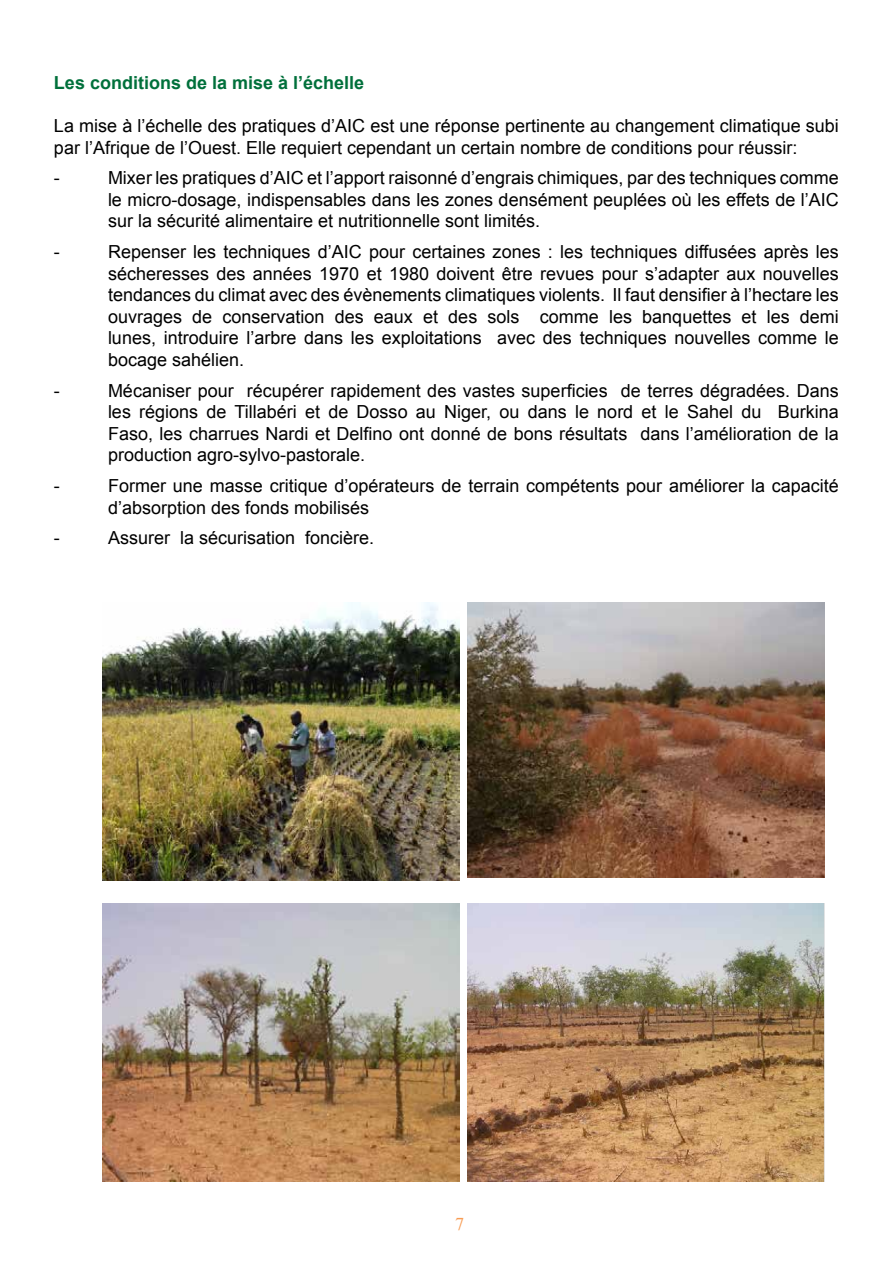
<style>
.page{position:relative;width:893px;height:1263px;background:#fff}
.page>*{position:absolute;margin:0;border:0;box-sizing:border-box;transform-origin:0 0}
.t1{font:18px/21.6px "Arial";color:#000;text-align:justify}
.t2{font:700 18px "Arial";color:#00703b}
.t3{font:18px "Times New Roman";color:#f89c53}
</style>
<div class="page">
<img style="left:102px;top:602px;width:358px;height:278px">
<img style="left:467px;top:904px;width:357px;height:277px">
<img style="left:102px;top:904px;width:357px;height:277px">
<img style="left:467px;top:602px;width:357px;height:275px">
<p class="t2" style="left:54px;top:70px;width:312px">Les conditions de la mise à l’échelle</p>
<p class="t1" style="left:54px;top:115px;width:786px">La mise à l’échelle des pratiques d’AIC est une réponse pertinente au changement climatique subi par l’Afrique de l’Ouest. Elle requiert cependant un certain nombre de conditions pour réussir:</p>
<p class="t1" style="left:54px;top:167px;width:7px">-</p>
<p class="t1" style="left:108px;top:167px;width:732px">Mixer les pratiques d’AIC et l’apport raisonné d’engrais chimiques, par des techniques comme le micro-dosage, indispensables dans les zones densément peuplées où les effets de l’AIC sur la sécurité alimentaire et nutritionnelle sont limités.</p>
<p class="t1" style="left:54px;top:241px;width:7px">-</p>
<p class="t1" style="left:108px;top:241px;width:732px">Repenser les techniques d’AIC pour certaines zones : les techniques diffusées après les sécheresses des années 1970 et 1980 doivent être revues pour s’adapter aux nouvelles tendances du climat avec des évènements climatiques violents. Il faut densifier à l’hectare les ouvrages de conservation des eaux et des sols comme les banquettes et les demi lunes, introduire l’arbre dans les exploitations avec des techniques nouvelles comme le bocage sahélien.</p>
<p class="t1" style="left:54px;top:380px;width:7px">-</p>
<p class="t1" style="left:108px;top:380px;width:732px">Mécaniser pour récupérer rapidement des vastes superficies de terres dégradées. Dans les régions de Tillabéri et de Dosso au Niger, ou dans le nord et le Sahel du Burkina Faso, les charrues Nardi et Delfino ont donné de bons résultats dans l’amélioration de la production agro-sylvo-pastorale.</p>
<p class="t1" style="left:54px;top:475px;width:7px">-</p>
<p class="t1" style="left:108px;top:475px;width:732px">Former une masse critique d’opérateurs de terrain compétents pour améliorer la capacité d’absorption des fonds mobilisés</p>
<p class="t1" style="left:54px;top:527px;width:7px">-</p>
<p class="t1" style="left:108px;top:527px;width:268px">Assurer la sécurisation foncière.</p>
<p class="t3" style="left:455px;top:1212px;width:10px">7</p>
</div>
